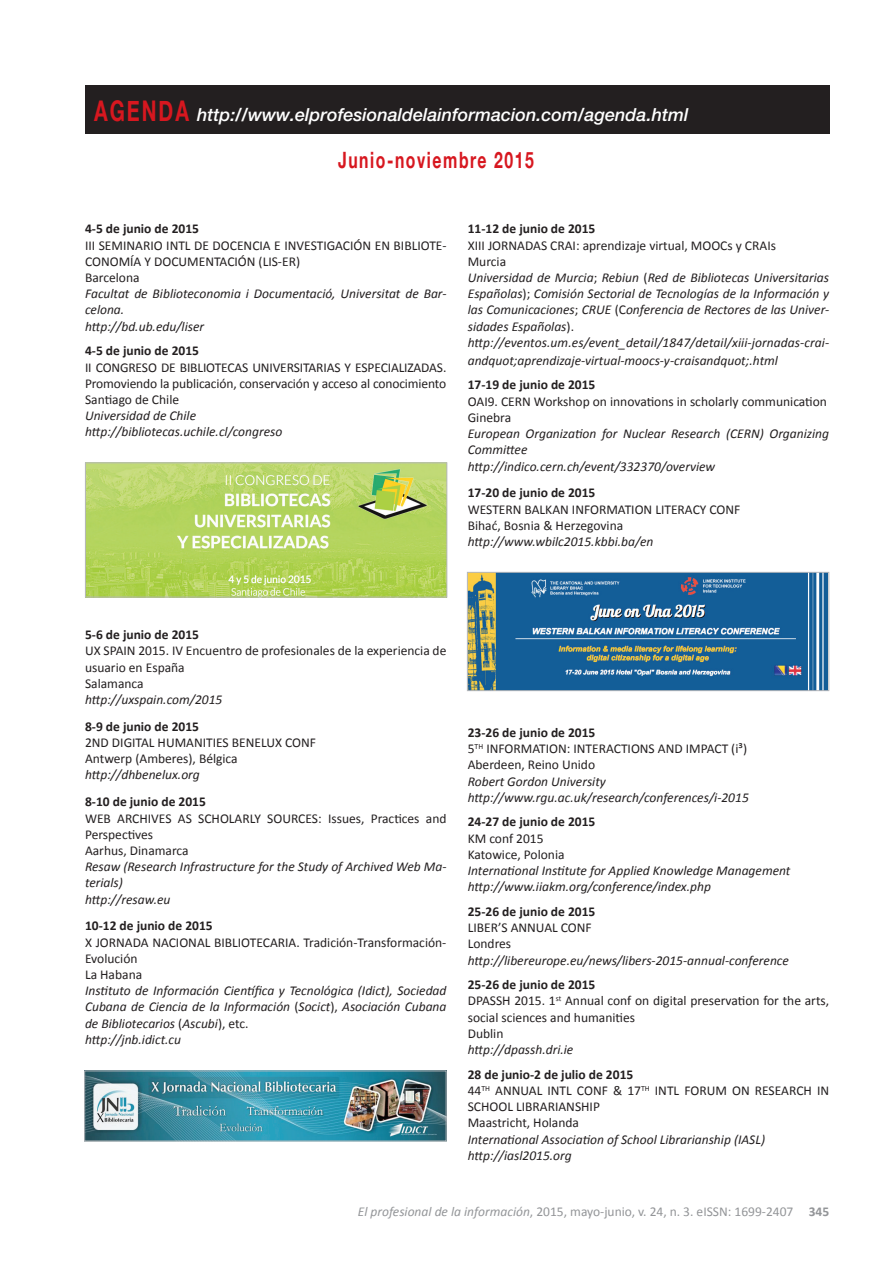
<style>
.page{position:relative;width:893px;height:1263px;background:#fff}
.page>*{position:absolute;margin:0;border:0;box-sizing:border-box;transform-origin:0 0}
.t1{font:700 22.5px "Helvetica Neue";letter-spacing:.1em;color:#d7171f;scale:.7 1}
.t2{font:italic 500 18px "Helvetica Neue";color:#fff}
.t3{font:italic 13.5px/16.2px "Calibri";color:#231f20}
.t4{font:13.5px/16.2px "Calibri";color:#231f20}
.t5{font:700 13.5px "Calibri";color:#231f20}
.t6{font:13.5px "Calibri";color:#939598}
.s1{font-weight:700;font-style:normal;font-size:28.5px;color:#d7171f}
.s2{font-style:normal}
.s3{font-weight:700}
.s4{font-style:italic}
</style>
<div class="page">
<div style="left:85px;top:86px;width:744px;height:48px;background:#231f20"></div>
<img style="left:87px;top:464px;width:358px;height:131px">
<div style="left:85px;top:462px;width:362px;height:135px;border:1px solid #b5b7bb"></div>
<img style="left:469px;top:574px;width:358px;height:115px">
<div style="left:467px;top:572px;width:362px;height:119px;border:1px solid #b5b7bb"></div>
<img style="left:86px;top:1072px;width:358px;height:67px">
<h2 class="t2" style="left:94px;top:104px;width:596px"><span class="s1">AGENDA</span> http://www.elprofesionaldelainformacion.com/agenda.html</h2>
<h1 class="t1" style="left:338px;top:142px;width:281px">Junio-noviembre 2015</h1>
<p class="t5" style="left:85px;top:220px;width:116px">4-5 de junio de 2015</p>
<p class="t4" style="left:85px;top:237px;width:363px">III SEMINARIO INTL DE DOCENCIA E INVESTIGACIÓN EN BIBLIOTE-<br>CONOMÍA Y DOCUMENTACIÓN (LIS-ER)<br>Barcelona</p>
<p class="t3" style="left:85px;top:285px;width:363px">Facultat de Biblioteconomia i Documentació, Universitat de Bar&shy;celona.<br>http://bd.ub.edu/liser</p>
<p class="t5" style="left:85px;top:342px;width:116px">4-5 de junio de 2015</p>
<p class="t4" style="left:85px;top:359px;width:363px;text-align:justify">II CONGRESO DE BIBLIOTECAS UNIVERSITARIAS Y ESPECIALIZADAS.<br>Promoviendo la publicación, conservación y acceso al conocimiento Santiago de Chile</p>
<p class="t3" style="left:85px;top:407px;width:199px">Universidad de Chile http://bibliotecas.uchile.cl/congreso</p>
<p class="t5" style="left:468px;top:220px;width:129px">11-12 de junio de 2015</p>
<p class="t3" style="left:468px;top:236px;width:363px"><span class="s2">XIII JORNADAS CRAI: aprendizaje virtual, MOOCs y CRAIs<br>Murcia<br></span>Universidad de Murcia<span class="s2">;</span> Rebiun <span class="s2">(</span>Red de Bibliotecas Universitarias Españolas<span class="s2">);</span> Comisión Sectorial de Tecnologías de la Información y las Comunicaciones<span class="s2">;</span> CRUE <span class="s2">(C</span>onferencia de Rectores de las Univer&shy;sidades Españolas<span class="s2">). </span>http://eventos.um.es/event_detail/1847/detail/xiii-jornadas-crai-</p>
<p class="t3" style="left:468px;top:352px;width:312px">andquot;aprendizaje-virtual-moocs-y-craisandquot;.html</p>
<p class="t5" style="left:468px;top:376px;width:129px">17-19 de junio de 2015</p>
<p class="t4" style="left:468px;top:393px;width:361px">OAI9. CERN Workshop on innovations in scholarly communication<br>Ginebra</p>
<p class="t3" style="left:468px;top:425px;width:363px">European Organization for Nuclear Research (CERN) Organizing<br>Committee<br>http://indico.cern.ch/event/332370/overview</p>
<p class="t5" style="left:468px;top:484px;width:129px">17-20 de junio de 2015</p>
<p class="t4" style="left:468px;top:501px;width:274px">WESTERN BALKAN INFORMATION LITERACY CONF<br>Bihać, Bosnia &amp; Herzegovina</p>
<p class="t3" style="left:468px;top:533px;width:187px">http://www.wbilc2015.kbbi.ba/en</p>
<p class="t5" style="left:85px;top:626px;width:116px">5-6 de junio de 2015</p>
<p class="t4" style="left:85px;top:643px;width:363px">UX SPAIN 2015. IV Encuentro de profesionales de la experiencia de usuario en España<br>Salamanca</p>
<p class="t3" style="left:85px;top:691px;width:139px">http://uxspain.com/2015</p>
<p class="t5" style="left:85px;top:718px;width:116px">8-9 de junio de 2015</p>
<p class="t4" style="left:85px;top:734px;width:233px">2ND DIGITAL HUMANITIES BENELUX CONF<br>Antwerp (Amberes), Bélgica</p>
<p class="t3" style="left:85px;top:766px;width:116px">http://dhbenelux.org</p>
<p class="t5" style="left:85px;top:793px;width:122px">8-10 de junio de 2015</p>
<p class="t4" style="left:85px;top:810px;width:363px">WEB ARCHIVES AS SCHOLARLY SOURCES: Issues, Practices and<br>Perspectives<br>Aarhus, Dinamarca</p>
<p class="t3" style="left:85px;top:858px;width:363px">Resaw (Research Infrastructure for the Study of Archived Web Ma&shy;terials)<br>http://resaw.eu</p>
<p class="t5" style="left:85px;top:917px;width:129px">10-12 de junio de 2015</p>
<p class="t4" style="left:85px;top:934px;width:363px">X JORNADA NACIONAL BIBLIOTECARIA. Tradición-Transformación-<br>Evolución<br>La Habana</p>
<p class="t3" style="left:85px;top:982px;width:363px">Instituto de Información Científica y Tecnológica (Idict), Sociedad Cubana de Ciencia de la Información <span class="s2">(</span>Socict<span class="s2">),</span> Asociación Cubana de Bibliotecarios <span class="s2">(</span>Ascubi<span class="s2">), etc.<br></span>http://jnb.idict.cu</p>
<p class="t4" style="left:468px;top:724px;width:281px"><span class="s3">23-26 de junio de 2015<br></span>5<sup>TH</sup> INFORMATION: INTERACTIONS AND IMPACT (i³)<br>Aberdeen, Reino Unido</p>
<p class="t3" style="left:468px;top:772px;width:283px">Robert Gordon University http://www.rgu.ac.uk/research/conferences/i-2015</p>
<p class="t5" style="left:468px;top:813px;width:129px">24-27 de junio de 2015</p>
<p class="t4" style="left:468px;top:830px;width:98px">KM conf 2015<br>Katowice, Polonia</p>
<p class="t3" style="left:468px;top:862px;width:324px">International Institute for Applied Knowledge Management http://www.iiakm.org/conference/index.php</p>
<p class="t5" style="left:468px;top:903px;width:129px">25-26 de junio de 2015</p>
<p class="t4" style="left:468px;top:920px;width:126px">LIBER’S ANNUAL CONF<br>Londres</p>
<p class="t3" style="left:468px;top:951px;width:323px">http://libereurope.eu/news/libers-2015-annual-conference</p>
<p class="t4" style="left:468px;top:977px;width:363px"><span class="s3">25-26 de junio de 2015<br></span>DPASSH 2015. 1<sup>st</sup> Annual conf on digital preservation for the arts, social sciences and humanities<br>Dublin</p>
<p class="t3" style="left:468px;top:1041px;width:107px">http://dpassh.dri.ie</p>
<p class="t4" style="left:468px;top:1066px;width:363px"><span class="s3">28 de junio-2 de julio de 2015<br></span>44<sup>TH</sup> ANNUAL INTL CONF &amp; 17<sup>TH</sup> INTL FORUM ON RESEARCH IN<br>SCHOOL LIBRARIANSHIP<br>Maastricht, Holanda</p>
<p class="t3" style="left:468px;top:1130px;width:299px">International Association of School Librarianship (IASL) http://iasl2015.org</p>
<p class="t6" style="left:358px;top:1203px;width:473px"><span class="s4">El profesional de la información</span>, 2015, mayo-junio, v. 24, n. 3. eISSN: 1699-2407 <span class="s3">345</span></p>
</div>
